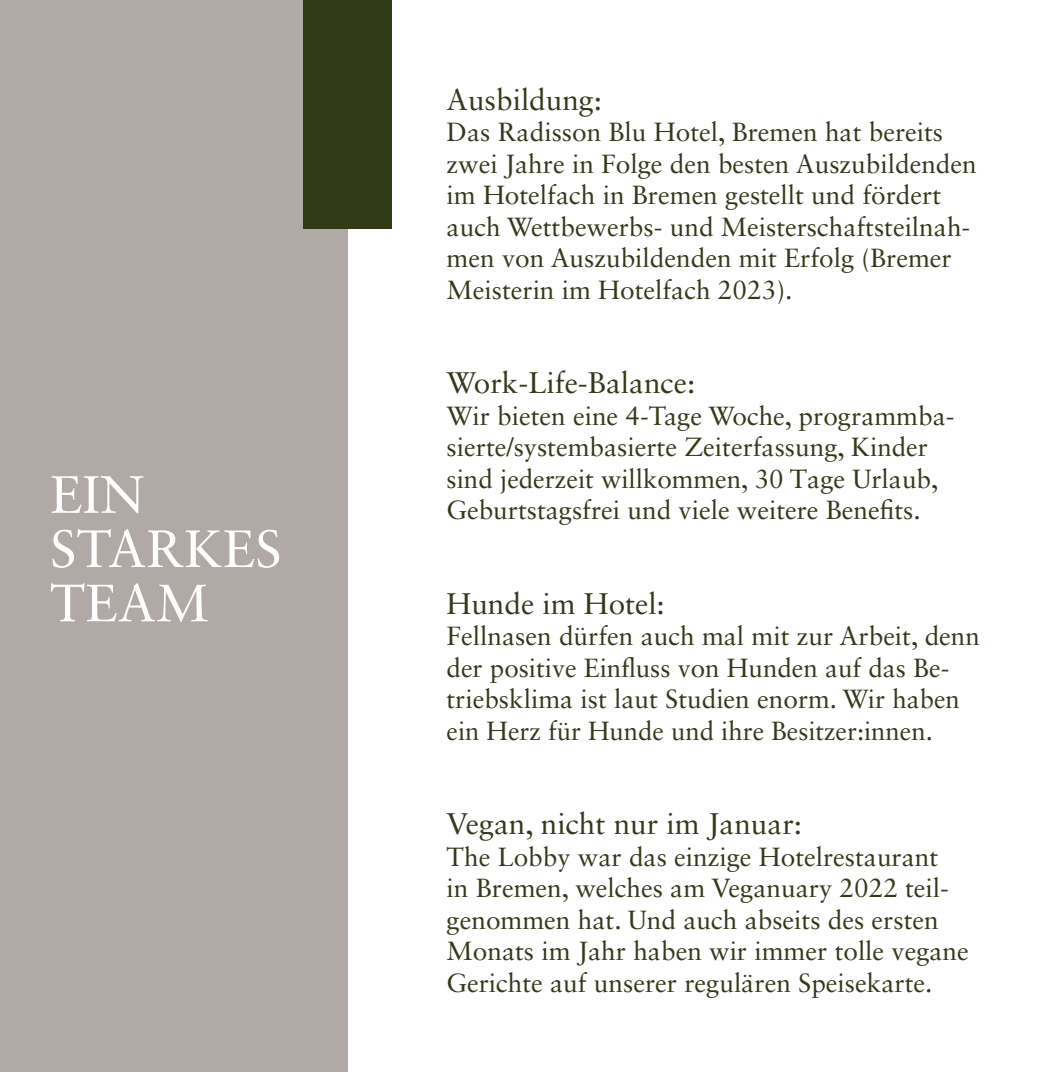
<style>
.page{position:relative;width:1057px;height:1072px;background:#fff}
.page>*{position:absolute;margin:0;border:0;box-sizing:border-box;transform-origin:0 0}
.t1{font:52.5px/54.2px "Sabon LT Std";color:#fff}
.t2{font:29.75px "Sabon LT Std";color:#313a1b}
.t3{font:26.25px/31.5px "Sabon LT Std";color:#313a1b}
</style>
<div class="page">
<div style="left:0;top:0;width:347px;height:1071px;background:#b0a9a6"></div>
<div style="left:304px;top:0;width:88px;height:228px;background:#303a14"></div>
<h1 class="t1" style="left:50px;top:467px;width:233px">EIN<br>STARKES<br>TEAM</h1>
<p class="t2" style="left:446px;top:81px;width:157px">Ausbildung:</p>
<p class="t3" style="left:446px;top:116px;width:531px">Das Radisson Blu Hotel, Bremen hat bereits zwei Jahre in Folge den besten Auszubildenden im Hotelfach in Bremen gestellt und fördert auch Wettbewerbs- und Meisterschaftsteilnah&shy;men von Auszubildenden mit Erfolg (Bremer Meisterin im Hotelfach 2023).</p>
<p class="t2" style="left:446px;top:365px;width:250px">Work-Life-Balance:</p>
<p class="t3" style="left:446px;top:399px;width:509px">Wir bieten eine 4-Tage Woche, programmba&shy;sierte/systembasierte Zeiterfassung, Kinder sind jederzeit willkommen, 30 Tage Urlaub, Geburtstagsfrei und viele weitere Benefits.</p>
<p class="t2" style="left:446px;top:585px;width:220px">Hunde im Hotel:</p>
<p class="t3" style="left:446px;top:620px;width:535px">Fellnasen dürfen auch mal mit zur Arbeit, denn der positive Einfluss von Hunden auf das Be&shy;triebsklima ist laut Studien enorm. Wir haben ein Herz für Hunde und ihre Besitzer:innen.</p>
<p class="t2" style="left:446px;top:806px;width:357px">Vegan, nicht nur im Januar:</p>
<p class="t3" style="left:446px;top:840px;width:524px">The Lobby war das einzige Hotelrestaurant<br>in Bremen, welches am Veganuary 2022 teil&shy;genommen hat. Und auch abseits des ersten Monats im Jahr haben wir immer tolle vegane Gerichte auf unserer regulären Speisekarte.</p>
</div>
